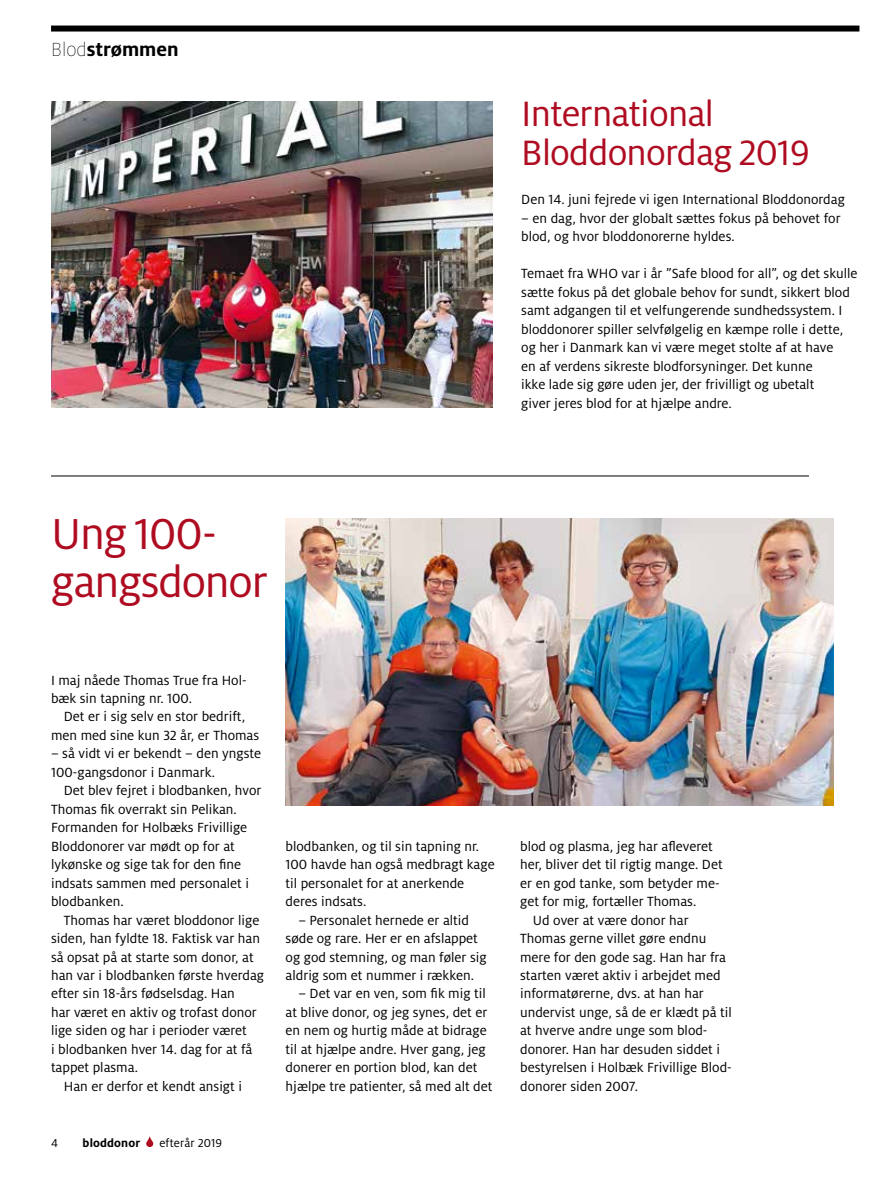
<style>
.page{position:relative;width:885px;height:1183px;background:#fff}
.page>*{position:absolute;margin:0;border:0;box-sizing:border-box;transform-origin:0 0}
.t1{font:48px/48px "Milo OT";letter-spacing:-.025em;color:#af0c21}
.t2{font:39px/39px "Milo OT";letter-spacing:-.02em;color:#af0c21}
.t3{font:700 21px "Milo OT";color:#000}
.t4{font:14.7px/18.5px "Milo OT";color:#000}
.t5{font:12.75px "Milo OT";letter-spacing:.005em;color:#000}
.t6{font:700 12.75px "Milo OT";letter-spacing:.01em;color:#000}
.s1{font-weight:100}
</style>
<div class="page">
<svg style="left:146px;top:1136px;width:7px;height:10px"></svg>
<div style="left:51px;top:26px;width:808px;height:6px;background:#000"></div>
<hr style="left:51px;top:475px;width:782px;height:1px;background:#000">
<div style="left:809px;top:336px;width:75px;height:330px;background:#fff"></div>
<img style="left:51px;top:101px;width:441px;height:306px">
<img style="left:285px;top:518px;width:548px;height:287px">
<h3 class="t3" style="left:51px;top:38px;width:129px"><span class="s1">Blod</span>strømmen</h3>
<h2 class="t2" style="left:521px;top:94px;width:290px">International<br>Bloddonordag 2019</h2>
<p class="t4" style="left:521px;top:191px;width:325px">Den 14. juni fejrede vi igen International Bloddonordag</p>
<p class="t4" style="left:521px;top:209px;width:321px">– en dag, hvor der globalt sættes fokus på behovet for blod, og hvor bloddonorerne hyldes.</p>
<p class="t4" style="left:521px;top:264px;width:337px">Temaet fra WHO var i år ”Safe blood for all”, og det skulle sætte fokus på det globale behov for sundt, sikkert blod samt adgangen til et velfungerende sundhedssystem. I bloddonorer spiller selvfølgelig en kæmpe rolle i dette, og her i Danmark kan vi være meget stolte af at have<br>en af verdens sikreste blodforsyninger. Det kunne<br>ikke lade sig gøre uden jer, der frivilligt og ubetalt<br>giver jeres blod for at hjælpe andre.</p>
<h1 class="t1" style="left:51px;top:510px;width:218px">Ung 100- gangsdonor</h1>
<p class="t4" style="left:51px;top:670px;width:197px">I maj nåede Thomas True fra Hol&shy;bæk sin tapning nr. 100.</p>
<p class="t4" style="left:51px;top:707px;width:210px;text-align:center">Det er i sig selv en stor bedrift, men med sine kun 32 år, er Thomas</p>
<p class="t4" style="left:51px;top:744px;width:211px">– så vidt vi er bekendt – den yngste<br>100-gangsdonor i Danmark.</p>
<p class="t4" style="left:51px;top:781px;width:212px;text-indent:13px">Det blev fejret i blodbanken, hvor<br>Thomas fik overrakt sin Pelikan.<br>Formanden for Holbæks Frivillige<br>Bloddonorer var mødt op for at lykønske og sige tak for den fine indsats sammen med personalet i blodbanken.</p>
<p class="t4" style="left:64px;top:910px;width:197px">Thomas har været bloddonor lige</p>
<p class="t4" style="left:51px;top:929px;width:210px">siden, han fyldte 18. Faktisk var han</p>
<p class="t4" style="left:51px;top:947px;width:204px">så opsat på at starte som donor, at</p>
<p class="t4" style="left:51px;top:966px;width:214px">han var i blodbanken første hverdag</p>
<p class="t4" style="left:51px;top:984px;width:185px">efter sin 18-års fødselsdag. Han</p>
<p class="t4" style="left:51px;top:1002px;width:207px">har været en aktiv og trofast donor</p>
<p class="t4" style="left:51px;top:1021px;width:197px">lige siden og har i perioder været</p>
<p class="t4" style="left:51px;top:1039px;width:203px">i blodbanken hver 14. dag for at få</p>
<p class="t4" style="left:51px;top:1058px;width:89px">tappet plasma.</p>
<p class="t4" style="left:64px;top:1076px;width:180px">Han er derfor et kendt ansigt i</p>
<p class="t5" style="left:51px;top:1135px;width:8px">4</p>
<p class="t6" style="left:83px;top:1135px;width:59px">bloddonor</p>
<p class="t5" style="left:159px;top:1135px;width:64px">efterår 2019</p>
<p class="t4" style="left:285px;top:836px;width:210px">blodbanken, og til sin tapning nr.<br>100 havde han også medbragt kage til personalet for at anerkende deres indsats.</p>
<p class="t4" style="left:285px;top:910px;width:203px;text-indent:13px">– Personalet hernede er altid søde og rare. Her er en afslappet og god stemning, og man føler sig aldrig som et nummer i rækken.</p>
<p class="t4" style="left:285px;top:984px;width:208px;text-indent:13px">– Det var en ven, som fik mig til at blive donor, og jeg synes, det er en nem og hurtig måde at bidrage til at hjælpe andre. Hver gang, jeg donerer en portion blod, kan det hjælpe tre patienter, så med alt det</p>
<p class="t4" style="left:520px;top:836px;width:194px">blod og plasma, jeg har afleveret</p>
<p class="t4" style="left:520px;top:855px;width:204px">her, bliver det til rigtig mange. Det</p>
<p class="t4" style="left:520px;top:873px;width:201px">er en god tanke, som betyder me-</p>
<p class="t4" style="left:520px;top:892px;width:178px">get for mig, fortæller Thomas.</p>
<p class="t4" style="left:533px;top:910px;width:157px">Ud over at være donor har</p>
<p class="t4" style="left:520px;top:929px;width:188px">Thomas gerne villet gøre endnu</p>
<p class="t4" style="left:520px;top:947px;width:207px">mere for den gode sag. Han har fra</p>
<p class="t4" style="left:520px;top:966px;width:202px">starten været aktiv i arbejdet med</p>
<p class="t4" style="left:520px;top:984px;width:185px">informatørerne, dvs. at han har</p>
<p class="t4" style="left:520px;top:1002px;width:213px">undervist unge, så de er klædt på til</p>
<p class="t4" style="left:520px;top:1021px;width:189px">at hverve andre unge som blod-</p>
<p class="t4" style="left:520px;top:1039px;width:201px">donorer. Han har desuden siddet i</p>
<p class="t4" style="left:520px;top:1058px;width:213px">bestyrelsen i Holbæk Frivillige Blod-</p>
<p class="t4" style="left:520px;top:1076px;width:119px">donorer siden 2007.</p>
</div>
